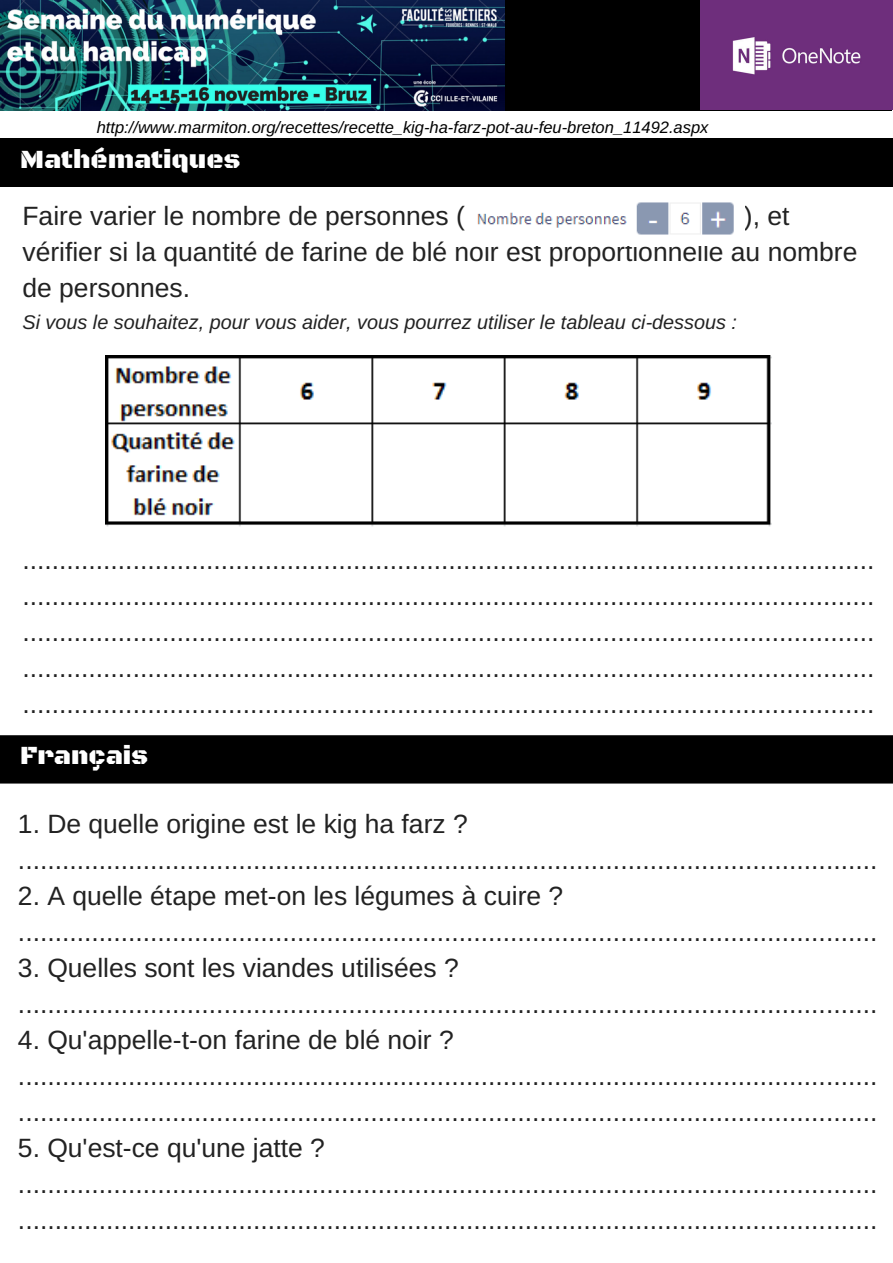
<style>
.page{position:relative;width:893px;height:1263px;background:#fff}
.page>*{position:absolute;margin:0;border:0;box-sizing:border-box;transform-origin:0 0}
.t1{font:26.4px/36px "Arimo";color:#222}
.t2{font:26.4px "Black Ops One";color:#fff}
.t3{font:italic 19.8px "Arimo";color:#222}
.t4{font:italic 16.5px "Arimo";color:#000}
</style>
<div class="page">
<div style="left:0;top:0;width:891px;height:110px;background:#000"></div>
<img style="left:0;top:0;width:505px;height:110px">
<img style="left:700px;top:0;width:192px;height:109px">
<div style="left:0;top:138px;width:892px;height:49px;background:#000"></div>
<img style="left:477px;top:202px;width:257px;height:33px">
<div style="left:0;top:735px;width:892px;height:48px;background:#000"></div>
<img style="left:106px;top:355px;width:665px;height:172px">
<p class="t4" style="left:97px;top:118px;width:613px">http://www.marmiton.org/recettes/recette_kig-ha-farz-pot-au-feu-breton_11492.aspx</p>
<p class="t2" style="left:20px;top:143px;width:222px">Mathématiques</p>
<p class="t1" style="left:22px;top:198px;width:444px">Faire varier le nombre de personnes (</p>
<p class="t1" style="left:22px;top:198px;width:836px;text-indent:721px">), et vérifier si la quantité de farine de blé noir est proportionnelle au nombre de personnes.</p>
<p class="t3" style="left:22px;top:311px;width:716px">Si vous le souhaitez, pour vous aider, vous pourrez utiliser le tableau ci-dessous :</p>
<p class="t1" style="left:22px;top:542px;width:853px;text-align:justify">.................................................................................................................... .................................................................................................................... .................................................................................................................... .................................................................................................................... ....................................................................................................................</p>
<p class="t2" style="left:20px;top:740px;width:129px">Français</p>
<p class="t1" style="left:18px;top:806px;width:860px">1. De quelle origine est le kig ha farz ? .....................................................................................................................</p>
<p class="t1" style="left:18px;top:878px;width:860px">2. A quelle étape met-on les légumes à cuire ? .....................................................................................................................</p>
<p class="t1" style="left:18px;top:950px;width:860px">3. Quelles sont les viandes utilisées ? .....................................................................................................................</p>
<p class="t1" style="left:18px;top:1022px;width:860px">4. Qu'appelle-t-on farine de blé noir ? ..................................................................................................................... .....................................................................................................................</p>
<p class="t1" style="left:18px;top:1129px;width:860px">5. Qu'est-ce qu'une jatte ? ..................................................................................................................... .....................................................................................................................</p>
</div>
